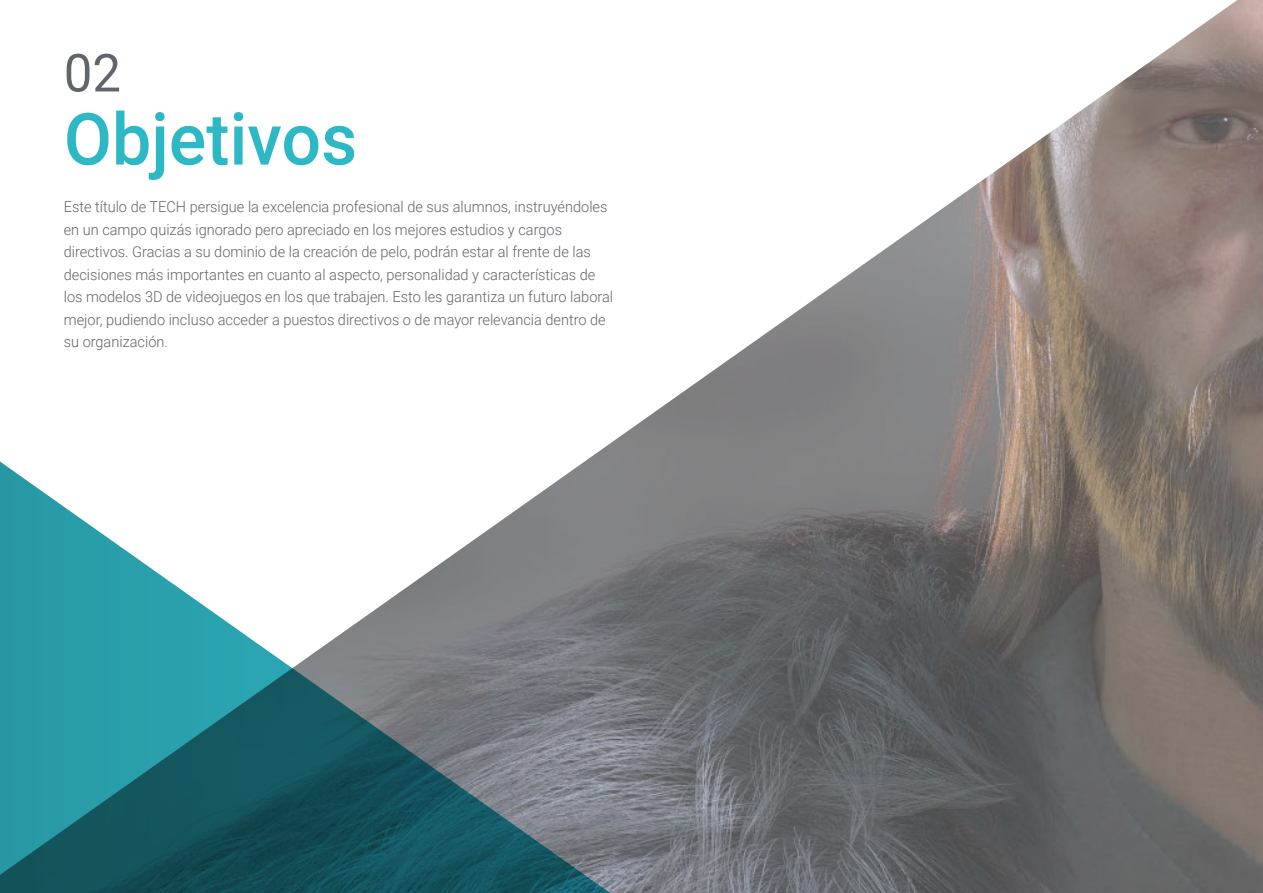
<style>
.page{position:relative;width:1263px;height:893px;background:#fff}
.page>*{position:absolute;margin:0;border:0;box-sizing:border-box;transform-origin:0 0}
.t1{font:500 72px "Roboto";color:#2db8c5}
.t2{font:52.5px "Roboto";color:#61646a}
.t3{font:300 15px/22.5px "Roboto";color:#61646a}
</style>
<div class="page">
<img style="left:607px;top:0;width:656px;height:893px">
<svg style="left:0;top:446px;width:640px;height:447px"></svg>
<h2 class="t2" style="left:64px;top:36px;width:59px">02</h2>
<h1 class="t1" style="left:64px;top:89px;width:295px">Objetivos</h1>
<p class="t3" style="left:64px;top:195px;width:551px">Este título de TECH persigue la excelencia profesional de sus alumnos, instruyéndoles en un campo quizás ignorado pero apreciado en los mejores estudios y cargos directivos. Gracias a su dominio de la creación de pelo, podrán estar al frente de las decisiones más importantes en cuanto al aspecto, personalidad y características de los modelos 3D de videojuegos en los que trabajen. Esto les garantiza un futuro laboral mejor, pudiendo incluso acceder a puestos directivos o de mayor relevancia dentro de su organización.</p>
</div>
